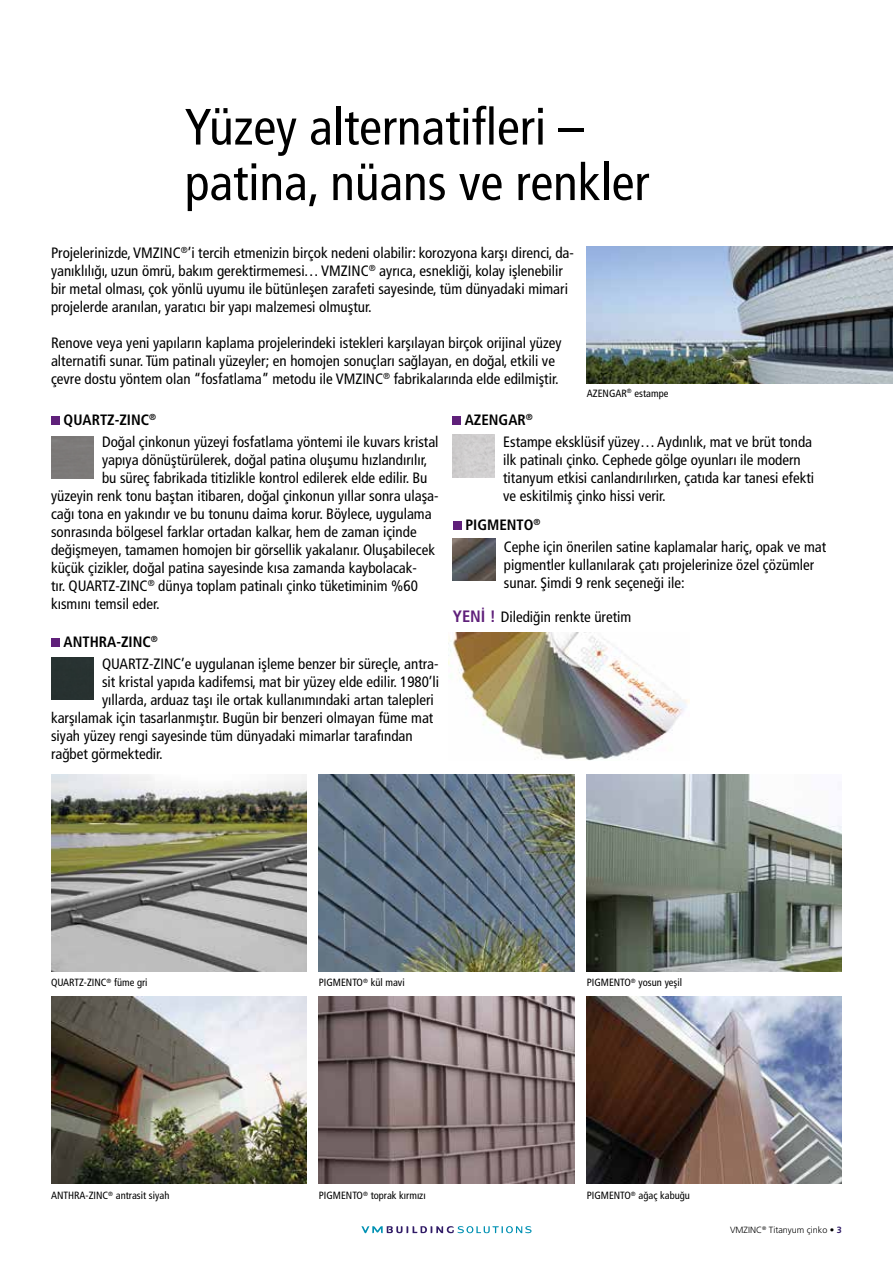
<style>
.page{position:relative;width:893px;height:1263px;background:#fff}
.page>*{position:absolute;margin:0;border:0;box-sizing:border-box;transform-origin:0 0}
.t1{font:condensed 51px/55.5px "Frutiger LT Pro";color:#000}
.t2{font:condensed 15px/18px "Frutiger LT Pro";color:#000}
.t3{font:condensed 10.5px "Frutiger LT Pro";color:#000}
.t4{font:300 9px "Frutiger LT Pro";color:#000}
.s1{font-weight:700}
.s2{font-weight:700;font-size:16.5px;color:#5f207a}
.s3{font-weight:700;color:#311c67}
</style>
<div class="page">
<svg style="left:361px;top:1226px;width:171px;height:7px"></svg>
<div style="left:453px;top:521px;width:8px;height:8px;background:#5f207a"></div>
<img style="left:587px;top:774px;width:255px;height:197px">
<img style="left:319px;top:774px;width:255px;height:197px">
<img style="left:319px;top:997px;width:255px;height:187px">
<img style="left:587px;top:997px;width:255px;height:187px">
<img style="left:51px;top:997px;width:255px;height:187px">
<div style="left:51px;top:639px;width:9px;height:8px;background:#5f207a"></div>
<div style="left:51px;top:657px;width:43px;height:43px;background:#273231"></div>
<div style="left:51px;top:417px;width:9px;height:8px;background:#5f207a"></div>
<div style="left:452px;top:417px;width:9px;height:8px;background:#5f207a"></div>
<div style="left:452px;top:434px;width:43px;height:43px;background:#cfcece"></div>
<img style="left:453px;top:538px;width:42px;height:43px">
<img style="left:587px;top:247px;width:306px;height:137px">
<img style="left:51px;top:774px;width:255px;height:197px">
<img style="left:449px;top:632px;width:241px;height:129px">
<h1 class="t1" style="left:185px;top:99px;width:466px">Yüzey alternatifleri – patina, nüans ve renkler</h1>
<p class="t2" style="left:51px;top:244px;width:524px">Projelerinizde, VMZINC<sup>®</sup>’i tercih etmenizin birçok nedeni olabilir: korozyona karşı direnci, da&shy;yanıklılığı, uzun ömrü, bakım gerektirmemesi… VMZINC<sup>®</sup> ayrıca, esnekliği, kolay işlenebilir bir metal olması, çok yönlü uyumu ile bütünleşen zarafeti sayesinde, tüm dünyadaki mimari projelerde aranılan, yaratıcı bir yapı malzemesi olmuştur.</p>
<p class="t2" style="left:51px;top:334px;width:512px">Renove veya yeni yapıların kaplama projelerindeki istekleri karşılayan birçok orijinal yüzey alternatifi sunar. Tüm patinalı yüzeyler; en homojen sonuçları sağlayan, en doğal, etkili ve çevre dostu yöntem olan “fosfatlama” metodu ile VMZINC<sup>®</sup> fabrikalarında elde edilmiştir.</p>
<p class="t3" style="left:587px;top:387px;width:83px">AZENGAR<sup>®</sup> estampe</p>
<p class="t2" style="left:102px;top:409px;width:338px;line-height:22.2px;text-indent:-38px"><span class="s1">QUARTZ-ZINC</span><sup>®<br></sup>Doğal çinkonun yüzeyi fosfatlama yöntemi ile kuvars kristal</p>
<p class="t2" style="left:102px;top:451px;width:327px">yapıya dönüştürülerek, doğal patina oluşumu hızlandırılır,</p>
<p class="t2" style="left:102px;top:469px;width:327px">bu süreç fabrikada titizlikle kontrol edilerek elde edilir. Bu</p>
<p class="t2" style="left:51px;top:487px;width:389px">yüzeyin renk tonu baştan itibaren, doğal çinkonun yıllar sonra ulaşa-</p>
<p class="t2" style="left:51px;top:505px;width:382px">cağı tona en yakındır ve bu tonunu daima korur. Böylece, uygulama</p>
<p class="t2" style="left:51px;top:523px;width:367px">sonrasında bölgesel farklar ortadan kalkar, hem de zaman içinde</p>
<p class="t2" style="left:51px;top:541px;width:385px">değişmeyen, tamamen homojen bir görsellik yakalanır. Oluşabilecek</p>
<p class="t2" style="left:51px;top:559px;width:367px">küçük çizikler, doğal patina sayesinde kısa zamanda kaybolacak-</p>
<p class="t2" style="left:51px;top:577px;width:368px">tır. QUARTZ-ZINC<sup>®</sup> dünya toplam patinalı çinko tüketiminim %60</p>
<p class="t2" style="left:51px;top:595px;width:110px">kısmını temsil eder.</p>
<p class="t2" style="left:102px;top:631px;width:338px;line-height:22.2px;text-indent:-38px"><span class="s1">ANTHRA-ZINC</span><sup>®<br></sup>QUARTZ-ZINC’e uygulanan işleme benzer bir süreçle, antra-</p>
<p class="t2" style="left:102px;top:673px;width:339px">sit kristal yapıda kadifemsi, mat bir yüzey elde edilir. 1980’li</p>
<p class="t2" style="left:102px;top:691px;width:333px">yıllarda, arduaz taşı ile ortak kullanımındaki artan talepleri</p>
<p class="t2" style="left:51px;top:709px;width:384px">karşılamak için tasarlanmıştır. Bugün bir benzeri olmayan füme mat</p>
<p class="t2" style="left:51px;top:727px;width:363px">siyah yüzey rengi sayesinde tüm dünyadaki mimarlar tarafından</p>
<p class="t2" style="left:51px;top:745px;width:113px">rağbet görmektedir.</p>
<p class="t2" style="left:503px;top:409px;width:310px;line-height:22.2px;text-indent:-38px"><span class="s1">AZENGAR</span><sup>®<br></sup>Estampe eksklüsif yüzey… Aydınlık, mat ve brüt tonda</p>
<p class="t2" style="left:503px;top:451px;width:312px">ilk patinalı çinko. Cephede gölge oyunları ile modern titanyum etkisi canlandırılırken, çatıda kar tanesi efekti ve eskitilmiş çinko hissi verir.</p>
<p class="t2" style="left:504px;top:513px;width:324px;line-height:22.2px;text-indent:-38px"><span class="s1">PIGMENTO</span><sup>®<br></sup>Cephe için önerilen satine kaplamalar hariç, opak ve mat</p>
<p class="t2" style="left:504px;top:556px;width:312px">pigmentler kullanılarak çatı projelerinize özel çözümler sunar. Şimdi 9 renk seçeneği ile:</p>
<p class="t2" style="left:453px;top:608px;width:180px"><span class="s2">YENİ !</span> Dilediğin renkte üretim</p>
<p class="t3" style="left:51px;top:976px;width:98px">QUARTZ-ZINC<sup>®</sup> füme gri</p>
<p class="t3" style="left:319px;top:976px;width:87px">PIGMENTO<sup>®</sup> kül mavi</p>
<p class="t3" style="left:587px;top:976px;width:97px">PIGMENTO<sup>®</sup> yosun yeşil</p>
<p class="t3" style="left:51px;top:1189px;width:120px">ANTHRA-ZINC<sup>®</sup> antrasit siyah</p>
<p class="t3" style="left:587px;top:1189px;width:105px">PIGMENTO<sup>®</sup> ağaç kabuğu</p>
<p class="t3" style="left:319px;top:1189px;width:108px">PIGMENTO<sup>®</sup> toprak kırmızı</p>
<p class="t4" style="left:730px;top:1225px;width:113px">VMZINC<sup>®</sup> Titanyum çinko <span class="s1">•</span> <span class="s3">3</span></p>
</div>
